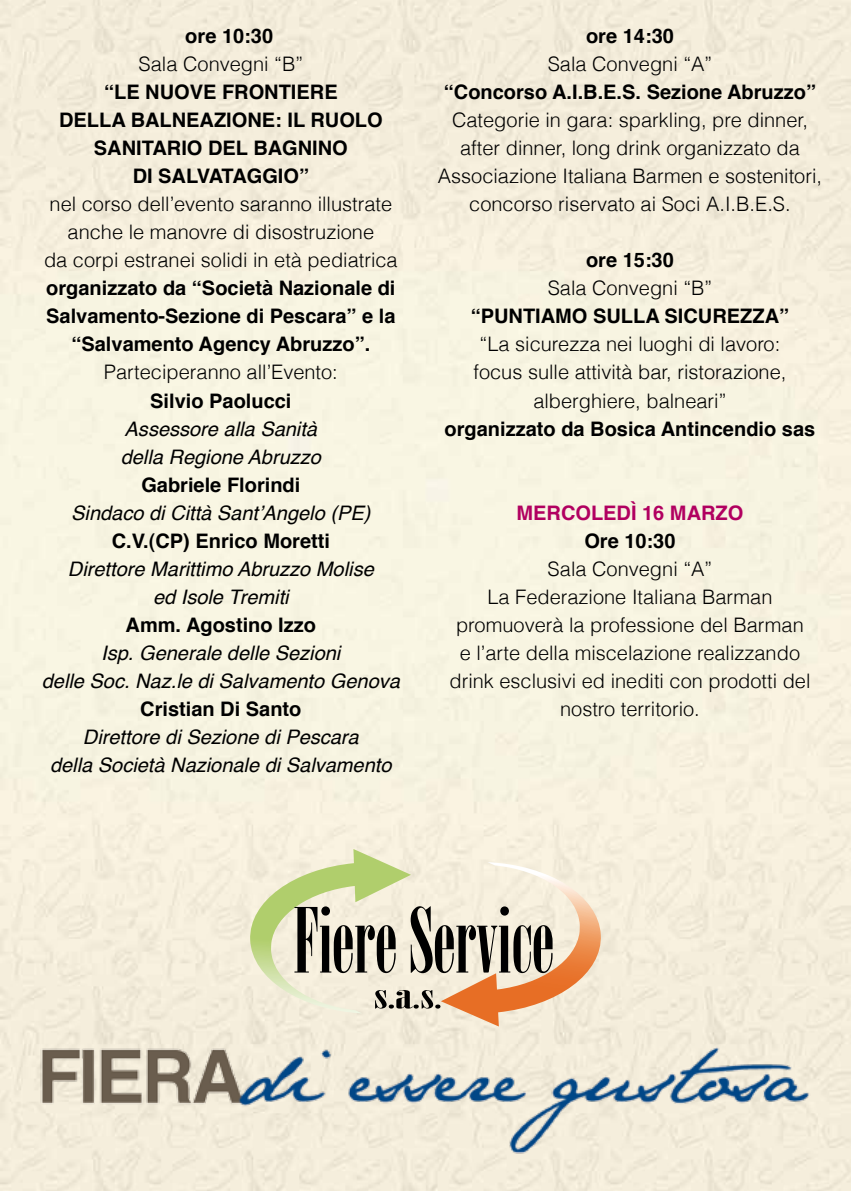
<style>
.page{position:relative;width:851px;height:1191px;background:#fff}
.page>*{position:absolute;margin:0;border:0;box-sizing:border-box;transform-origin:0 0}
.t1{font:89.2px "Onyx";color:#000;scale:.94 1}
.t2{font:34.6px "Onyx";color:#000;scale:1.73 1}
.t3{font:300 20px/28px "Helvetica";color:#000;text-align:center}
.t4{font:700 20px/28px "Helvetica";color:#000;text-align:center}
.t5{font:italic 20px/28px "Helvetica";color:#000;text-align:center}
.t6{font:700 20px "Helvetica";color:#b10060}
.t7{font:700 20px "Helvetica";letter-spacing:.055em;color:#000}
</style>
<div class="page">
<img style="left:12px;top:1011px;width:823px;height:166px">
<svg style="left:249px;top:849px;width:162px;height:164px;background:#e7e7c6"></svg>
<svg style="left:441px;top:862px;width:161px;height:164px;background:#f2d8bc"></svg>
<p class="t4" style="left:185px;top:23px;width:89px">ore 10:30</p>
<p class="t3" style="left:139px;top:50px;width:166px">Sala Convegni “B”</p>
<p class="t4" style="left:104px;top:79px;width:71px">“Le nuov</p>
<p class="t4" style="left:203px;top:79px;width:136px">e fronti ere</p>
<p class="t4" style="left:59px;top:107px;width:281px">della balneazione: il ruolo</p>
<p class="t4" style="left:94px;top:135px;width:252px">sanitario del bagnino</p>
<p class="t7" style="left:133px;top:160px;width:128px">di salvataggio</p>
<p class="t4" style="left:299px;top:163px;width:11px">”</p>
<p class="t3" style="left:44px;top:190px;width:355px">nel corso dell’evento saranno illustrate anche le manovre di disostruzione<br>da corpi estranei solidi in età pediatrica</p>
<p class="t4" style="left:46px;top:275px;width:351px">organizzato da “Società Nazionale di<br>Salvamento-Sezione di Pescara” e la “Salvamento Agency Abruzzo”.</p>
<p class="t3" style="left:104px;top:358px;width:235px">Parteciperanno all’Evento:</p>
<p class="t4" style="left:150px;top:387px;width:143px">Silvio Paolucci</p>
<p class="t5" style="left:121px;top:415px;width:202px;text-align:left">Assessore alla Sanità della Regione Abruzzo</p>
<p class="t4" style="left:141px;top:471px;width:160px">Gabriele Florindi</p>
<p class="t5" style="left:71px;top:499px;width:301px">Sindaco di Città Sant’Angelo (PE)</p>
<p class="t4" style="left:112px;top:527px;width:220px">C.V.(CP) Enrico Moretti</p>
<p class="t5" style="left:68px;top:555px;width:307px">Direttore Marittimo Abruzzo Molise ed Isole Tremiti</p>
<p class="t4" style="left:126px;top:611px;width:192px">Amm. Agostino Izzo</p>
<p class="t5" style="left:42px;top:639px;width:359px">Isp. Generale delle Sezioni<br>delle Soc. Naz.le di Salvamento Genova</p>
<p class="t4" style="left:140px;top:695px;width:163px">Cristian Di Santo</p>
<p class="t5" style="left:50px;top:723px;width:343px">Direttore di Sezione di Pescara<br>della Società Nazionale di Salvamento</p>
<p class="t4" style="left:586px;top:23px;width:89px">ore 14:30</p>
<p class="t3" style="left:547px;top:50px;width:166px">Sala Convegni “A”</p>
<p class="t4" style="left:444px;top:79px;width:373px">“Concorso A.I.B.E.S. Sezione Abruzzo”</p>
<p class="t3" style="left:438px;top:106px;width:385px">Categorie in gara: sparkling, pre dinner, after dinner, long drink organizzato da Associazione Italiana Barmen e sostenitori, concorso riservato ai Soci A.I.B.E.S.</p>
<p class="t4" style="left:586px;top:247px;width:89px">ore 15:30</p>
<p class="t3" style="left:547px;top:274px;width:166px">Sala Convegni “B”</p>
<p class="t4" style="left:470px;top:303px;width:136px">“Puntiamo sull</p>
<p class="t4" style="left:645px;top:303px;width:32px">a sicu</p>
<p class="t4" style="left:712px;top:303px;width:78px">rezza”</p>
<p class="t3" style="left:473px;top:330px;width:314px">“La sicurezza nei luoghi di lavoro: focus sulle attività bar, ristorazione, alberghiere, balneari”</p>
<p class="t4" style="left:444px;top:415px;width:372px">organizzato da Bosica Antincendio sas</p>
<p class="t6" style="left:516px;top:496px;width:60px">mercol</p>
<p class="t6" style="left:603px;top:496px;width:138px">edì 16 Marzo</p>
<p class="t4" style="left:584px;top:527px;width:93px">Ore 10:30</p>
<p class="t3" style="left:449px;top:554px;width:362px">Sala Convegni “A”<br>La Federazione Italiana Barman promuoverà la professione del Barman e l’arte della miscelazione realizzando drink esclusivi ed inediti con prodotti del nostro territorio.</p>
<h1 class="t1" style="left:294px;top:889px;width:279px">Fiere Service</h1>
<h2 class="t2" style="left:374px;top:976px;width:41px">s.a.s.</h2>
</div>
